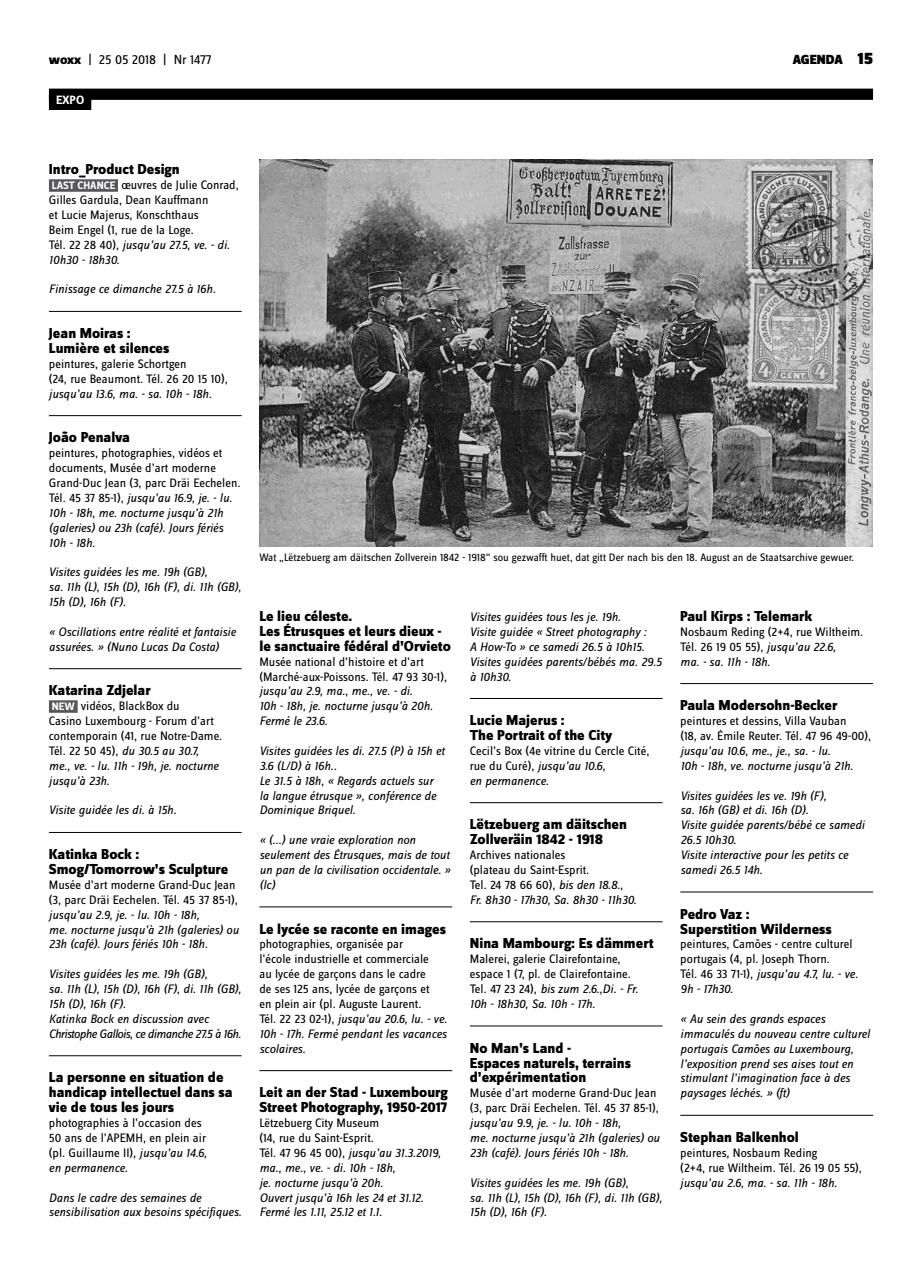
<style>
.page{position:relative;width:922px;height:1276px;background:#fff}
.page>*{position:absolute;margin:0;border:0;box-sizing:border-box;transform-origin:0 0}
.t1{font:800 15px/14.9px "Zine Sans Dis";color:#000}
.t2{font:13.75px "Zine Sans Dis";letter-spacing:-.01em;color:#000}
.t3{font:900 13.75px "Zine Sans Dis";color:#000}
.t4{font:italic 12.75px/14.9px "Zine Sans Dis";color:#000}
.t5{font:12.75px/14.9px "Zine Sans Dis";color:#000}
.t6{font:700 12.5px "Zine Sans Dis";color:#fff}
.t7{font:11.25px "Zine Sans Dis";color:#000}
.s1{font-weight:800}
.s2{font-size:17.5px}
.s3{font-weight:700;font-size:11.25px;color:#fff}
.s4{font-style:italic}
.s5{font-style:normal}
</style>
<div class="page">
<div style="left:49px;top:179px;width:69px;height:13px;background:#58585a"></div>
<hr style="left:49px;top:311px;width:192px;height:1px;background:#000">
<hr style="left:49px;top:415px;width:192px;height:1px;background:#000">
<hr style="left:49px;top:668px;width:192px;height:1px;background:#000">
<div style="left:49px;top:700px;width:29px;height:13px;background:#58585a"></div>
<hr style="left:49px;top:832px;width:192px;height:1px;background:#000">
<hr style="left:49px;top:1055px;width:192px;height:1px;background:#000">
<hr style="left:259px;top:906px;width:193px;height:1px;background:#000">
<hr style="left:259px;top:1070px;width:193px;height:1px;background:#000">
<hr style="left:469px;top:698px;width:193px;height:1px;background:#000">
<hr style="left:469px;top:802px;width:193px;height:1px;background:#000">
<hr style="left:469px;top:921px;width:193px;height:1px;background:#000">
<hr style="left:469px;top:1025px;width:193px;height:1px;background:#000">
<hr style="left:680px;top:683px;width:192px;height:1px;background:#000">
<hr style="left:680px;top:892px;width:192px;height:1px;background:#000">
<hr style="left:680px;top:1115px;width:192px;height:1px;background:#000">
<div style="left:49px;top:89px;width:823px;height:11px;background:#000"></div>
<div style="left:49px;top:94px;width:42px;height:16px;background:#000"></div>
<img style="left:259px;top:159px;width:613px;height:387px">
<p class="t2" style="left:49px;top:53px;width:164px"><span class="s1">woxx</span> | 25 05 2018 | Nr 1477</p>
<p class="t3" style="left:792px;top:52px;width:82px">AGENDA <span class="s2">15</span></p>
<p class="t6" style="left:56px;top:93px;width:30px">EXPO</p>
<p class="t1" style="left:49px;top:163px;width:132px">Intro_Product Design</p>
<p class="t5" style="left:49px;top:178px;width:191px"><span class="s3">LAST CHANCE</span> œuvres de Julie Conrad,<br>Gilles Gardula, Dean Kauffmann<br>et Lucie Majerus, Konschthaus<br>Beim Engel (1, rue de la Loge.<br>Tél. 22 28 40), <span class="s4">jusqu’au 27.5, ve. - di.<br>10h30 - 18h30.</span></p>
<p class="t4" style="left:49px;top:282px;width:168px">Finissage ce dimanche 27.5 à 16h.</p>
<p class="t1" style="left:49px;top:326px;width:122px">Jean Moiras :<br>Lumière et silences</p>
<p class="t5" style="left:49px;top:357px;width:180px">peintures, galerie Schortgen<br>(24, rue Beaumont. Tél. 26 20 15 10),</p>
<p class="t4" style="left:49px;top:386px;width:164px">jusqu’au 13.6, ma. - sa. 10h - 18h.</p>
<p class="t1" style="left:49px;top:431px;width:82px">João Penalva</p>
<p class="t5" style="left:49px;top:446px;width:193px">peintures, photographies, vidéos et documents, Musée d’art moderne Grand-Duc Jean (3, parc Dräi Eechelen.<br>Tél. 45 37 85-1), <span class="s4">jusqu’au 16.9, je. - lu.<br>10h - 18h, me. nocturne jusqu’à 21h (galeries) ou 23h (café). Jours fériés 10h - 18h.</span></p>
<p class="t4" style="left:49px;top:565px;width:194px">Visites guidées les me. 19h (GB),<br>sa. 11h (L), 15h (D), 16h (F), di. 11h (GB),<br>15h (D), 16h (F).</p>
<p class="t4" style="left:49px;top:624px;width:188px">« Oscillations entre réalité et fantaisie assurées. » (Nuno Lucas Da Costa)</p>
<p class="t1" style="left:49px;top:684px;width:103px">Katarina Zdjelar</p>
<p class="t5" style="left:49px;top:699px;width:175px"><span class="s3">NEW</span> vidéos, BlackBox du<br>Casino Luxembourg - Forum d’art contemporain (41, rue Notre-Dame.<br>Tél. 22 50 45), <span class="s4">du 30.5 au 30.7, me., ve. - lu. 11h - 19h, je. nocturne jusqu’à 23h.</span></p>
<p class="t4" style="left:49px;top:803px;width:129px">Visite guidée les di. à 15h.</p>
<p class="t1" style="left:49px;top:847px;width:181px">Katinka Bock :<br>Smog/Tomorrow’s Sculpture</p>
<p class="t5" style="left:49px;top:878px;width:190px">Musée d’art moderne Grand-Duc Jean (3, parc Dräi Eechelen. Tél. 45 37 85-1),</p>
<p class="t4" style="left:49px;top:907px;width:191px">jusqu’au 2.9, je. - lu. 10h - 18h,<br>me. nocturne jusqu’à 21h (galeries) ou<br>23h (café). Jours fériés 10h - 18h.</p>
<p class="t4" style="left:49px;top:966px;width:194px">Visites guidées les me. 19h (GB),<br>sa. 11h (L), 15h (D), 16h (F), di. 11h (GB), 15h (D), 16h (F).<br>Katinka Bock en discussion avec Christophe Gallois, ce dimanche 27.5 à 16h.</p>
<p class="t1" style="left:49px;top:1071px;width:185px">La personne en situation de handicap intellectuel dans sa vie de tous les jours</p>
<p class="t5" style="left:49px;top:1116px;width:159px">photographies à l’occasion des<br>50 ans de l’APEMH, en plein air (pl. Guillaume II), <span class="s4">jusqu’au 14.6, en permanence.</span></p>
<p class="t4" style="left:49px;top:1190px;width:194px">Dans le cadre des semaines de sensibilisation aux besoins spécifiques.</p>
<p class="t7" style="left:259px;top:552px;width:596px">Wat „Lëtzebuerg am däitschen Zollverein 1842 - 1918“ sou gezwafft huet, dat gitt Der nach bis den 18. August an de Staatsarchive gewuer.</p>
<p class="t1" style="left:259px;top:609px;width:193px">Le lieu céleste.<br>Les Étrusques et leurs dieux - le sanctuaire fédéral d’Orvieto</p>
<p class="t5" style="left:259px;top:654px;width:189px">Musée national d’histoire et d’art (Marché-aux-Poissons. Tél. 47 93 30-1),</p>
<p class="t4" style="left:259px;top:684px;width:175px">jusqu’au 2.9, ma., me., ve. - di.<br>10h - 18h, je. nocturne jusqu’à 20h.<br>Fermé le 23.6.</p>
<p class="t4" style="left:259px;top:743px;width:187px">Visites guidées les di. 27.5 (P) à 15h et<br>3.6 (L/D) à 16h..<br>Le 31.5 à 18h, « Regards actuels sur la langue étrusque », conférence de<br>Dominique Briquel.</p>
<p class="t4" style="left:259px;top:832px;width:193px">« (...) une vraie exploration non seulement des Étrusques, mais de tout un pan de la civilisation occidentale. » (lc)</p>
<p class="t1" style="left:259px;top:922px;width:188px">Le lycée se raconte en images</p>
<p class="t5" style="left:259px;top:937px;width:189px">photographies, organisée par<br>l’école industrielle et commerciale<br>au lycée de garçons dans le cadre<br>de ses 125 ans, lycée de garçons et<br>en plein air (pl. Auguste Laurent.<br>Tél. 22 23 02-1), <span class="s4">jusqu’au 20.6, lu. - ve.<br>10h - 17h. Fermé pendant les vacances scolaires.</span></p>
<p class="t1" style="left:259px;top:1085px;width:190px">Leit an der Stad - Luxembourg<br>Street Photography, 1950-2017</p>
<p class="t4" style="left:259px;top:1115px;width:183px"><span class="s5">Lëtzebuerg City Museum<br>(14, rue du Saint-Esprit.<br>Tél. 47 96 45 00),</span> jusqu’au 31.3.2019, ma., me., ve. - di. 10h - 18h,<br>je. nocturne jusqu’à 20h.<br>Ouvert jusqu’à 16h les 24 et 31.12.<br>Fermé les 1.11, 25.12 et 1.1.</p>
<p class="t4" style="left:469px;top:609px;width:193px">Visites guidées tous les je. 19h.<br>Visite guidée « Street photography :<br>A How-To » ce samedi 26.5 à 10h15.<br>Visites guidées parents/bébés ma. 29.5 à 10h30.</p>
<p class="t1" style="left:469px;top:713px;width:144px">Lucie Majerus :<br>The Portrait of the City</p>
<p class="t5" style="left:469px;top:744px;width:181px">Cecil’s Box (4e vitrine du Cercle Cité, rue du Curé), <span class="s4">jusqu’au 10.6,<br>en permanence.</span></p>
<p class="t1" style="left:469px;top:818px;width:159px">Lëtzebuerg am däitschen<br>Zollveräin 1842 - 1918</p>
<p class="t5" style="left:469px;top:848px;width:168px">Archives nationales<br>(plateau du Saint-Esprit.<br>Tel. 24 78 66 60), <span class="s4">bis den 18.8.,<br>Fr. 8h30 - 17h30, Sa. 8h30 - 11h30.</span></p>
<p class="t1" style="left:469px;top:937px;width:185px">Nina Mambourg: Es dämmert</p>
<p class="t5" style="left:469px;top:952px;width:170px">Malerei, galerie Clairefontaine, espace 1 (7, pl. de Clairefontaine.<br>Tel. 47 23 24), <span class="s4">bis zum 2.6.,Di. - Fr.<br>10h - 18h30, Sa. 10h - 17h.</span></p>
<p class="t1" style="left:469px;top:1041px;width:163px">No Man’s Land -<br>Espaces naturels, terrains d’expérimentation</p>
<p class="t5" style="left:469px;top:1086px;width:190px">Musée d’art moderne Grand-Duc Jean (3, parc Dräi Eechelen. Tél. 45 37 85-1),</p>
<p class="t4" style="left:470px;top:1115px;width:191px">jusqu’au 9.9, je. - lu. 10h - 18h,<br>me. nocturne jusqu’à 21h (galeries) ou<br>23h (café). Jours fériés 10h - 18h.</p>
<p class="t4" style="left:470px;top:1175px;width:194px">Visites guidées les me. 19h (GB),<br>sa. 11h (L), 15h (D), 16h (F), di. 11h (GB),<br>15h (D), 16h (F).</p>
<p class="t1" style="left:680px;top:609px;width:134px">Paul Kirps : Telemark</p>
<p class="t5" style="left:680px;top:625px;width:184px">Nosbaum Reding (2+4, rue Wiltheim.<br>Tél. 26 19 05 55), <span class="s4">jusqu’au 22.6,<br>ma. - sa. 11h - 18h.</span></p>
<p class="t1" style="left:680px;top:699px;width:159px">Paula Modersohn-Becker</p>
<p class="t5" style="left:680px;top:714px;width:192px">peintures et dessins, Villa Vauban<br>(18, av. Émile Reuter. Tél. 47 96 49-00),</p>
<p class="t4" style="left:680px;top:743px;width:174px">jusqu’au 10.6, me., je., sa. - lu.<br>10h - 18h, ve. nocturne jusqu’à 21h.</p>
<p class="t4" style="left:680px;top:788px;width:186px">Visites guidées les ve. 19h (F),<br>sa. 16h (GB) et di. 16h (D).<br>Visite guidée parents/bébé ce samedi<br>26.5 10h30.<br>Visite interactive pour les petits ce samedi 26.5 14h.</p>
<p class="t1" style="left:680px;top:907px;width:153px">Pedro Vaz :<br>Superstition Wilderness</p>
<p class="t5" style="left:680px;top:937px;width:179px">peintures, Camões - centre culturel portugais (4, pl. Joseph Thorn.<br>Tél. 46 33 71-1), <span class="s4">jusqu’au 4.7, lu. - ve.<br>9h - 17h30.</span></p>
<p class="t4" style="left:680px;top:1011px;width:191px">« Au sein des grands espaces immaculés du nouveau centre culturel portugais Camões au Luxembourg, l’exposition prend ses aises tout en stimulant l’imagination face à des paysages léchés. » (ft)</p>
<p class="t1" style="left:680px;top:1130px;width:120px">Stephan Balkenhol</p>
<p class="t5" style="left:680px;top:1145px;width:183px">peintures, Nosbaum Reding<br>(2+4, rue Wiltheim. Tél. 26 19 05 55),</p>
<p class="t4" style="left:680px;top:1175px;width:158px">jusqu’au 2.6, ma. - sa. 11h - 18h.</p>
</div>
